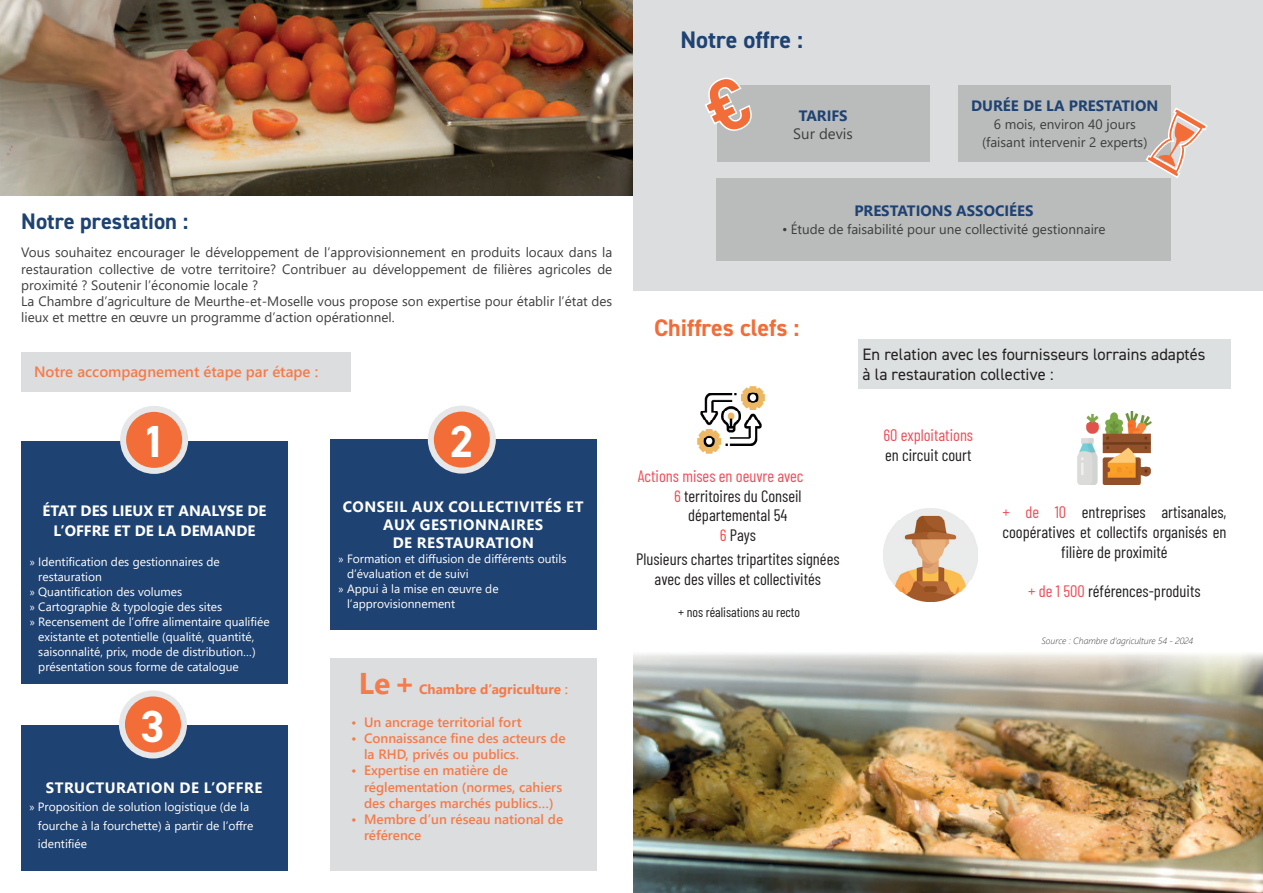
<style>
.page{position:relative;width:1263px;height:893px;background:#fff}
.page>*{position:absolute;margin:0;border:0;box-sizing:border-box;transform-origin:0 0}
.t1{font:700 45px "DIN2014";color:#fff}
.t2{font:700 30px "Segoe UI";color:#f47b4a}
.t3{font:700 24px "DIN2014";color:#f26d38}
.t4{font:700 24px "DIN2014";color:#1e4272}
.t5{font:700 22.5px "DIN2014";color:#1e4272}
.t6{font:16.5px/19.8px "Barlow Condensed";color:#231f20;text-align:center}
.t7{font:16.5px/19.8px "DIN2014";color:#231f20}
.t8{font:16.5px "Barlow Condensed";color:#ef4d58}
.t9{font:700 15px/18px "Segoe UI";letter-spacing:.035em;color:#fff;text-align:center}
.t10{font:700 15px "Segoe UI";color:#1e4272}
.t11{font:700 15px/19.5px "Segoe UI";color:#fff;text-align:center}
.t12{font:600 15px "Segoe UI";color:#f47b4a}
.t13{font:15px "Segoe UI";color:#3e3e3f}
.t14{font:13.5px/16.2px "Segoe UI";color:#3e3e3f}
.t15{font:600 13.5px/16.2px "Segoe UI";color:#f47b4a}
.t16{font:13.5px "Barlow Condensed";color:#231f20}
.t17{font:700 13.5px "Segoe UI";color:#f47b4a}
.t18{font:12px/18px "Segoe UI";color:#fff}
.t19{font:italic 300 9px "Segoe UI";color:#3e3e3f}
.s1{font-family:"Myriad Pro"}
.s2{font-weight:600}
.s3{color:#ef4d58}
</style>
<div class="page">
<img style="left:0;top:0;width:634px;height:195px">
<div style="left:634px;top:0;width:629px;height:290px;background:#dcdddf"></div>
<img style="left:634px;top:653px;width:629px;height:240px">
<div style="left:21px;top:441px;width:267px;height:242px;background:#1e4272"></div>
<div style="left:123px;top:409px;width:62px;height:62px;background:#f26d38;border-radius:50%"></div>
<div style="left:120px;top:406px;width:68px;height:68px;border:6px solid #e6e7e9;border-radius:50%"></div>
<div style="left:330px;top:440px;width:266px;height:190px;background:#1e4272"></div>
<div style="left:431px;top:409px;width:62px;height:62px;background:#f26d38;border-radius:50%"></div>
<div style="left:428px;top:406px;width:68px;height:68px;border:6px solid #e6e7e9;border-radius:50%"></div>
<div style="left:21px;top:725px;width:266px;height:146px;background:#1e4272"></div>
<div style="left:122px;top:693px;width:62px;height:62px;background:#f26d38;border-radius:50%"></div>
<div style="left:119px;top:690px;width:68px;height:68px;border:6px solid #e6e7e9;border-radius:50%"></div>
<div style="left:717px;top:85px;width:212px;height:77px;background:#babbbb"></div>
<div style="left:958px;top:85px;width:213px;height:77px;background:#babbbb"></div>
<svg style="left:1146px;top:108px;width:62px;height:70px"></svg>
<div style="left:330px;top:658px;width:267px;height:213px;background:#dcdddf"></div>
<div style="left:21px;top:352px;width:330px;height:40px;background:#dcdddf"></div>
<div style="left:717px;top:178px;width:454px;height:82px;background:#babbbb"></div>
<img style="left:884px;top:508px;width:93px;height:94px">
<img style="left:1078px;top:412px;width:73px;height:73px">
<img style="left:697px;top:386px;width:68px;height:68px">
<div style="left:858px;top:339px;width:373px;height:49px;background:#dce0e0"></div>
<h3 class="t5" style="left:21px;top:206px;width:169px">Notre prestation :</h3>
<p class="t14" style="left:21px;top:243px;width:593px">Vous souhaitez encourager le développement de l’approvisionnement en produits locaux dans la restauration collective de votre territoire? Contribuer au développement de filières agricoles de proximité ? Soutenir l’économie locale ?<br>La Chambre d’agriculture de Meurthe-et-Moselle vous propose son expertise pour établir l’état des lieux et mettre en œuvre un programme d’action opérationnel.</p>
<p class="t12" style="left:34px;top:358px;width:286px">Notre accompagnement étape par étape :</p>
<h1 class="t1" style="left:142px;top:412px;width:26px">1</h1>
<p class="t11" style="left:42px;top:500px;width:226px">ÉTAT DES LIEUX ET ANALYSE DE<br>L’OFFRE ET DE LA DEMANDE</p>
<p class="t18" style="left:30px;top:551px;width:192px"><span class="s1">»</span> Identification des gestionnaires de</p>
<p class="t18" style="left:38px;top:566px;width:65px">restauration</p>
<p class="t18" style="left:30px;top:581px;width:154px"><span class="s1">»</span> Quantification des volumes</p>
<p class="t18" style="left:30px;top:596px;width:194px"><span class="s1">»</span> Cartographie &amp; typologie des sites</p>
<p class="t18" style="left:30px;top:611px;width:241px"><span class="s1">»</span> Recensement de l’offre alimentaire qualifiée</p>
<p class="t18" style="left:38px;top:626px;width:218px">existante et potentielle (qualité, quantité,</p>
<p class="t18" style="left:38px;top:641px;width:219px">saisonnalité, prix, mode de distribution…)</p>
<p class="t18" style="left:38px;top:656px;width:202px">présentation sous forme de catalogue</p>
<h1 class="t1" style="left:141px;top:697px;width:26px">3</h1>
<p class="t9" style="left:46px;top:778px;width:218px">STRUCTURATION DE L’OFFRE</p>
<p class="t18" style="left:38px;top:797px;width:217px;text-indent:-9px"><span class="s1">»</span> Proposition de solution logistique (de la fourche à la fourchette) à partir de l’offre identifiée</p>
<h1 class="t1" style="left:449px;top:412px;width:26px">2</h1>
<p class="t9" style="left:343px;top:497px;width:242px">CONSEIL AUX COLLECTIVITÉS ET<br>AUX GESTIONNAIRES<br>DE RESTAURATION</p>
<p class="t18" style="left:339px;top:549px;width:229px"><span class="s1">»</span> Formation et diffusion de différents outils</p>
<p class="t18" style="left:347px;top:564px;width:123px">d’évaluation et de suivi</p>
<p class="t18" style="left:339px;top:579px;width:162px"><span class="s1">»</span> Appui à la mise en œuvre de</p>
<p class="t18" style="left:347px;top:594px;width:110px">l’approvisionnement</p>
<h2 class="t2" style="left:359px;top:655px;width:58px">Le+</h2>
<p class="t17" style="left:419px;top:677px;width:150px">Chambre d’agriculture <span class="s2">:</span></p>
<p class="t15" style="left:351px;top:713px;width:172px">• Un ancrage territorial fort</p>
<p class="t15" style="left:364px;top:729px;width:203px;text-indent:-13px">• Connaissance fine des acteurs de la RHD, privés ou publics.</p>
<p class="t15" style="left:364px;top:761px;width:200px;text-indent:-13px">• Expertise en matière de réglementation (normes, cahiers des charges marchés publics…)</p>
<p class="t15" style="left:364px;top:810px;width:201px;text-indent:-13px">• Membre d’un réseau national de référence</p>
<h3 class="t4" style="left:680px;top:23px;width:124px">Notre offre :</h3>
<p class="t10" style="left:799px;top:101px;width:50px">TARIFS</p>
<p class="t13" style="left:793px;top:119px;width:61px">Sur devis</p>
<p class="t10" style="left:971px;top:91px;width:189px">DURÉE DE LA PRESTATION</p>
<p class="t14" style="left:982px;top:114px;width:167px;line-height:18px;text-align:center">6 mois, environ 40 jours (faisant intervenir 2 experts)</p>
<p class="t10" style="left:854px;top:196px;width:181px">PRESTATIONS ASSOCIÉES</p>
<p class="t14" style="left:782px;top:220px;width:325px">• Étude de faisabilité pour une collectivité gestionnaire</p>
<h3 class="t3" style="left:654px;top:311px;width:147px">Chiffres clefs :</h3>
<h3 class="t8" style="left:638px;top:464px;width:167px">Actions mises en oeuvre avec</h3>
<h3 class="t6" style="left:674px;top:485px;width:129px"><span class="s3">6</span> territoires du Conseil</h3>
<h3 class="t6" style="left:688px;top:504px;width:101px">départemental 54</h3>
<h3 class="t6" style="left:720px;top:524px;width:38px"><span class="s3">6</span> Pays</h3>
<h3 class="t6" style="left:636px;top:548px;width:205px">Plusieurs chartes tripartites signées avec des villes et collectivités</h3>
<p class="t16" style="left:678px;top:603px;width:123px">+ nos réalisations au recto</p>
<h3 class="t7" style="left:863px;top:344px;width:344px">En relation avec les fournisseurs lorrains adaptés à la restauration collective :</h3>
<h3 class="t8" style="left:883px;top:423px;width:91px">60 exploitations</h3>
<h3 class="t6" style="left:885px;top:443px;width:88px">en circuit court</h3>
<h3 class="t6" style="left:1002px;top:501px;width:225px"><span class="s3">+ de 10</span> entreprises artisanales, coopératives et collectifs organisés en filière de proximité</h3>
<h3 class="t6" style="left:1028px;top:580px;width:174px"><span class="s3">+ de 1 500</span> références-produits</h3>
<p class="t19" style="left:1041px;top:632px;width:153px">Source : Chambre d’agriculture 54 - 2024</p>
</div>
